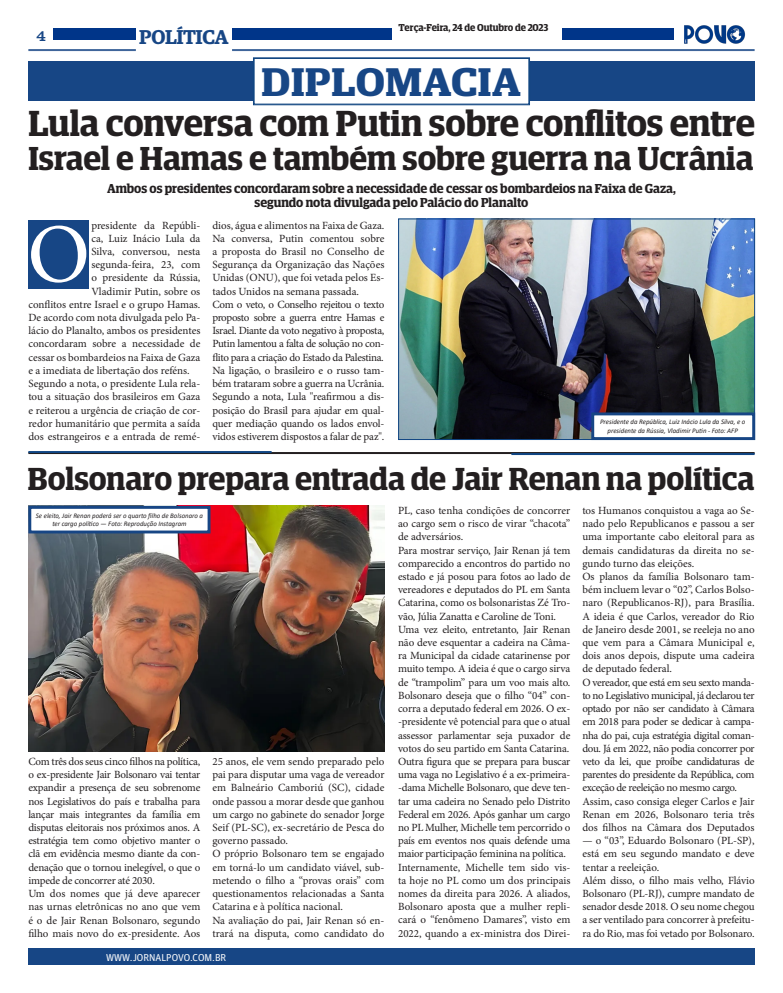
<style>
.page{position:relative;width:783px;height:993px;background:#fff}
.page>*{position:absolute;margin:0;border:0;box-sizing:border-box;transform-origin:0 0}
.t1{font:83.8px "Minion Pro";color:#fff}
.t2{font:600 40px "Guardian Egyptian Display";letter-spacing:.01em;color:#174685;scale:1.1 1}
.t3{font:600 36.2px "Guardian Egyptian Display";letter-spacing:-.005em;color:#231f20}
.t4{font:600 33.2px "Guardian Egyptian Display";color:#231f20}
.t5{font:600 31.9px "Guardian Egyptian Display";color:#231f20}
.t6{font:600 20px "Guardian Egyptian";letter-spacing:-.02em;color:#174685}
.t7{font:16px "Clarendon BT";color:#174685}
.t8{font:600 13px "Guardian Egyptian Display";letter-spacing:-.005em;color:#231f20}
.t9{font:11px/13.2px "Minion Pro";letter-spacing:-.005em;color:#231f20;text-align:justify}
.t10{font:600 10px "Guardian Egyptian Display";letter-spacing:-.005em;color:#231f20}
.t11{font:10px "Guardian Agate Sans G1 D Regular";color:#fff}
.t12{font:italic 7px/8.4px "Calibri";color:#231f20;text-align:center}
</style>
<div class="page">
<div style="left:28px;top:947px;width:726px;height:17px;background:#174685"></div>
<img style="left:684px;top:25px;width:62px;height:19px">
<div style="left:232px;top:28px;width:159px;height:12px;background:#003589"></div>
<div style="left:54px;top:28px;width:82px;height:12px;background:#003589"></div>
<hr style="left:28px;top:49px;width:108px;height:2px;background:#174685">
<hr style="left:232px;top:49px;width:522px;height:2px;background:#174685">
<div style="left:562px;top:28px;width:112px;height:12px;background:#003589"></div>
<div style="left:28px;top:61px;width:726px;height:40px;background:#174685"></div>
<div style="left:253px;top:57px;width:276px;height:48px;background:#fff"></div>
<div style="left:254px;top:58px;width:275px;height:46px;border:1px solid #114682"></div>
<hr style="left:28px;top:452px;width:726px;height:2px;background:#231f20">
<hr style="left:28px;top:451px;width:243px;height:2px;background:#114683">
<hr style="left:511px;top:453px;width:243px;height:2px;background:#114683">
<img style="left:400px;top:220px;width:353px;height:218px">
<div style="left:398px;top:218px;width:357px;height:222px;border:1px solid #114683"></div>
<div style="left:591px;top:412px;width:164px;height:28px;background:#fff;border:3px solid #174685"></div>
<div style="left:28px;top:220px;width:61px;height:69px;background:#174685"></div>
<img style="left:28px;top:505px;width:357px;height:246px">
<div style="left:28px;top:505px;width:182px;height:28px;background:#fff;border:3px solid #174685"></div>
<h3 class="t7" style="left:36px;top:25px;width:11px">4</h3>
<h3 class="t6" style="left:139px;top:22px;width:91px">POLÍTICA</h3>
<p class="t10" style="left:398px;top:22px;width:151px">Terça-Feira, 24 de Outubro de 2023</p>
<p class="t2" style="left:261px;top:60px;width:237px">DIPLOMACIA</p>
<p class="t3" style="left:28px;top:104px;width:728px">Lula conversa com Putin sobre conflitos entre</p>
<p class="t4" style="left:28px;top:140px;width:726px">Israel e Hamas e também sobre guerra na Ucrânia</p>
<p class="t8" style="left:107px;top:181px;width:570px">Ambos os presidentes concordaram sobre a necessidade de cessar os bombardeios na Faixa de Gaza,</p>
<p class="t8" style="left:254px;top:195px;width:275px">segundo nota divulgada pelo Palácio do Planalto</p>
<p class="t9" style="left:91px;top:218px;width:110px">presidente da Repúbli-</p>
<p class="t9" style="left:91px;top:232px;width:110px">ca, Luiz Inácio Lula da</p>
<p class="t9" style="left:91px;top:245px;width:110px">Silva, conversou, nesta</p>
<p class="t9" style="left:91px;top:258px;width:110px">segunda-feira, 23, com</p>
<p class="t9" style="left:91px;top:271px;width:110px">o presidente da Rússia,</p>
<p class="t9" style="left:91px;top:284px;width:110px">Vladimir Putin, sobre os</p>
<p class="t9" style="left:28px;top:298px;width:173px">conflitos entre Israel e o grupo Hamas.</p>
<p class="t9" style="left:28px;top:311px;width:173px">De acordo com nota divulgada pelo Pa-</p>
<p class="t9" style="left:28px;top:324px;width:173px">lácio do Planalto, ambos os presidentes</p>
<p class="t9" style="left:28px;top:337px;width:173px">concordaram sobre a necessidade de</p>
<p class="t9" style="left:28px;top:350px;width:173px">cessar os bombardeios na Faixa de Gaza</p>
<p class="t9" style="left:28px;top:364px;width:163px">e a imediata de libertação dos reféns.</p>
<p class="t9" style="left:28px;top:377px;width:173px">Segundo a nota, o presidente Lula rela&shy;tou a situação dos brasileiros em Gaza e reiterou a urgência de criação de cor&shy;redor humanitário que permita a saída dos estrangeiros e a entrada de remé-</p>
<p class="t1" style="left:27px;top:198px;width:64px">O</p>
<p class="t9" style="left:212px;top:218px;width:173px">dios, água e alimentos na Faixa de Gaza.</p>
<p class="t9" style="left:212px;top:232px;width:173px">Na conversa, Putin comentou sobre a proposta do Brasil no Conselho de Segurança da Organização das Nações Unidas (ONU), que foi vetada pelos Es&shy;tados Unidos na semana passada.</p>
<p class="t9" style="left:212px;top:298px;width:173px">Com o veto, o Conselho rejeitou o texto proposto sobre a guerra entre Hamas e Israel. Diante da voto negativo à proposta, Putin lamentou a falta de solução no con&shy;flito para a criação do Estado da Palestina.</p>
<p class="t9" style="left:212px;top:364px;width:173px">Na ligação, o brasileiro e o russo tam&shy;bém trataram sobre a guerra na Ucrânia.<br>Segundo a nota, Lula "reafirmou a dis&shy;posição do Brasil para ajudar em qual&shy;quer mediação quando os lados envol&shy;vidos estiverem dispostos a falar de paz".</p>
<p class="t12" style="left:600px;top:417px;width:147px">Presidente da República, Luiz Inácio Lula da Silva, e o presidente da Rússia, Vladimir Putin - Foto: AFP</p>
<p class="t5" style="left:28px;top:461px;width:728px">Bolsonaro prepara entrada de Jair Renan na política</p>
<p class="t12" style="left:36px;top:510px;width:169px">Se eleito, Jair Renan poderá ser o quarto filho de Bolsonaro a ter cargo político — Foto: Reprodução Instagram</p>
<p class="t9" style="left:28px;top:754px;width:173px">Com três dos seus cinco filhos na política, o ex-presidente Jair Bolsonaro vai tentar expandir a presença de seu sobrenome nos Legislativos do país e trabalha para lançar mais integrantes da família em disputas eleitorais nos próximos anos. A estratégia tem como objetivo manter o clã em evidência mesmo diante da con&shy;denação que o tornou inelegível, o que o impede de concorrer até 2030.</p>
<p class="t9" style="left:28px;top:886px;width:173px">Um dos nomes que já deve aparecer nas urnas eletrônicas no ano que vem é o de Jair Renan Bolsonaro, segundo filho mais novo do ex-presidente. Aos</p>
<p class="t9" style="left:212px;top:754px;width:173px">25 anos, ele vem sendo preparado pelo pai para disputar uma vaga de vereador em Balneário Camboriú (SC), cidade onde passou a morar desde que ganhou um cargo no gabinete do senador Jorge Seif (PL-SC), ex-secretário de Pesca do governo passado.</p>
<p class="t9" style="left:212px;top:847px;width:173px">O próprio Bolsonaro tem se engajado em torná-lo um candidato viável, sub&shy;metendo o filho a “provas orais” com questionamentos relacionadas a Santa Catarina e à política nacional.</p>
<p class="t9" style="left:212px;top:913px;width:173px">Na avaliação do pai, Jair Renan só en&shy;trará na disputa, como candidato do</p>
<p class="t11" style="left:106px;top:949px;width:122px">WWW.JORNALPOVO.COM.BR</p>
<p class="t9" style="left:398px;top:503px;width:174px">PL, caso tenha condições de concorrer ao cargo sem o risco de virar “chacota” de adversários.</p>
<p class="t9" style="left:398px;top:543px;width:174px">Para mostrar serviço, Jair Renan já tem comparecido a encontros do partido no estado e já posou para fotos ao lado de vereadores e deputados do PL em Santa Catarina, como os bolsonaristas Zé Tro&shy;vão, Júlia Zanatta e Caroline de Toni.</p>
<p class="t9" style="left:398px;top:622px;width:174px">Uma vez eleito, entretanto, Jair Renan não deve esquentar a cadeira na Câma&shy;ra Municipal da cidade catarinense por muito tempo. A ideia é que o cargo sirva de “trampolim” para um voo mais alto.<br>Bolsonaro deseja que o filho “04” con&shy;corra a deputado federal em 2026. O ex--presidente vê potencial para que o atual assessor parlamentar seja puxador de votos do seu partido em Santa Catarina.</p>
<p class="t9" style="left:398px;top:754px;width:174px">Outra figura que se prepara para buscar uma vaga no Legislativo é a ex-primeira--dama Michelle Bolsonaro, que deve ten&shy;tar uma cadeira no Senado pelo Distrito Federal em 2026. Após ganhar um cargo no PL Mulher, Michelle tem percorrido o país em eventos nos quais defende uma maior participação feminina na política.</p>
<p class="t9" style="left:398px;top:860px;width:174px">Internamente, Michelle tem sido vis&shy;ta hoje no PL como um dos principais nomes da direita para 2026. A aliados, Bolsonaro aposta que a mulher repli&shy;cará o “fenômeno Damares”, visto em 2022, quando a ex-ministra dos Direi-</p>
<p class="t9" style="left:582px;top:503px;width:174px">tos Humanos conquistou a vaga ao Se&shy;nado pelo Republicanos e passou a ser uma importante cabo eleitoral para as demais candidaturas da direita no se&shy;gundo turno das eleições.</p>
<p class="t9" style="left:582px;top:569px;width:174px">Os planos da família Bolsonaro tam&shy;bém incluem levar o “02”, Carlos Bolso&shy;naro (Republicanos-RJ), para Brasília.<br>A ideia é que Carlos, vereador do Rio de Janeiro desde 2001, se reeleja no ano que vem para a Câmara Municipal e, dois anos depois, dispute uma cadeira de deputado federal.</p>
<p class="t9" style="left:582px;top:675px;width:174px">O vereador, que está em seu sexto manda&shy;to no Legislativo municipal, já declarou ter optado por não ser candidato à Câmara em 2018 para poder se dedicar à campa&shy;nha do pai, cuja estratégia digital coman&shy;dou. Já em 2022, não podia concorrer por veto da lei, que proíbe candidaturas de parentes do presidente da República, com exceção de reeleição no mesmo cargo.</p>
<p class="t9" style="left:582px;top:794px;width:174px">Assim, caso consiga eleger Carlos e Jair Renan em 2026, Bolsonaro teria três dos filhos na Câmara dos Deputados</p>
<p class="t9" style="left:582px;top:833px;width:174px">— o “03”, Eduardo Bolsonaro (PL-SP), está em seu segundo mandato e deve tentar a reeleição.</p>
<p class="t9" style="left:582px;top:873px;width:174px">Além disso, o filho mais velho, Flávio Bolsonaro (PL-RJ), cumpre mandato de senador desde 2018. O seu nome chegou a ser ventilado para concorrer à prefeitu&shy;ra do Rio, mas foi vetado por Bolsonaro.</p>
</div>
